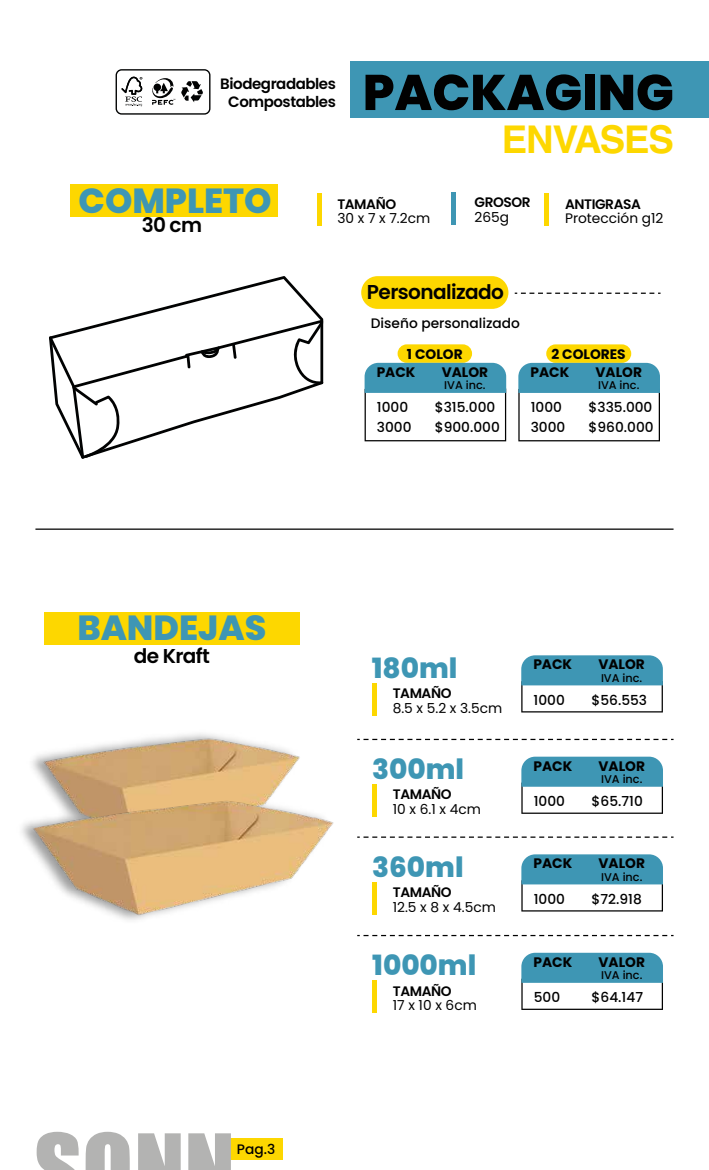
<style>
.page{position:relative;width:709px;height:1170px;background:#fff}
.page>*{position:absolute;margin:0;border:0;box-sizing:border-box;transform-origin:0 0}
.t1{font:800 50px "Poppins";color:#010101}
.t2{font:700 38.25px "Helvetica LT Std";letter-spacing:-.03em;color:#fdd700}
.t3{font:800 34.75px "Poppins";color:#3e96b4}
.t4{font:800 27.88px "Poppins";color:#3e96b4}
.t5{font:600 20px "Poppins";letter-spacing:-.03em;color:#010101}
.t6{font:600 15px/17.5px "Poppins";letter-spacing:-.03em;color:#010101;text-align:center}
.t7{font:500 13.75px/20px "Poppins";color:#010101}
.t8{font:13.75px "Poppins";color:#010101}
.t9{font:700 13.75px "Poppins";color:#010101}
.t10{font:600 13.75px "Poppins";letter-spacing:-.03em;color:#010101}
.t11{font:500 11.25px "Poppins";color:#010101}
</style>
<div class="page">
<div style="left:116px;top:69px;width:94px;height:46px;border:1px solid #010202;border-radius:5px"></div>
<svg style="left:121px;top:77px;width:21px;height:29px"></svg>
<svg style="left:152px;top:78px;width:23px;height:27px"></svg>
<svg style="left:181px;top:81px;width:22px;height:21px"></svg>
<div style="left:70px;top:184px;width:208px;height:33px;background:#fdd700"></div>
<svg style="left:514px;top:292px;width:146px;height:2px"></svg>
<div style="left:350px;top:61px;width:359px;height:56px;background:#3e96b4"></div>
<div style="left:361px;top:276px;width:147px;height:33px;background:#fdd700;border-radius:16px"></div>
<div style="left:397px;top:344px;width:75px;height:19px;background:#fdd700;border-radius:9px"></div>
<svg style="left:364px;top:363px;width:142px;height:78px"></svg>
<div style="left:546px;top:344px;width:85px;height:19px;background:#fdd700;border-radius:9px"></div>
<svg style="left:518px;top:363px;width:142px;height:78px"></svg>
<svg style="left:357px;top:738px;width:316px;height:2px"></svg>
<svg style="left:521px;top:655px;width:142px;height:57px"></svg>
<hr style="left:317px;top:193px;width:4px;height:33px;background:#fdd700">
<div style="left:544px;top:193px;width:5px;height:33px;background:#fdd700"></div>
<div style="left:451px;top:192px;width:5px;height:33px;background:#3e96b4"></div>
<div style="left:44px;top:611px;width:255px;height:33px;background:#fdd700"></div>
<hr style="left:372px;top:682px;width:4px;height:33px;background:#fdd700">
<svg style="left:521px;top:756px;width:142px;height:57px"></svg>
<div style="left:372px;top:784px;width:5px;height:33px;background:#fdd700"></div>
<svg style="left:357px;top:836px;width:316px;height:1px"></svg>
<svg style="left:521px;top:854px;width:142px;height:57px"></svg>
<div style="left:372px;top:881px;width:5px;height:33px;background:#fdd700"></div>
<svg style="left:357px;top:934px;width:316px;height:2px"></svg>
<svg style="left:521px;top:952px;width:142px;height:57px"></svg>
<div style="left:372px;top:980px;width:5px;height:33px;background:#fdd700"></div>
<hr style="left:35px;top:528px;width:638px;height:1px;background:#010101">
<div style="left:226px;top:1138px;width:57px;height:21px;background:#fdd700"></div>
<svg style="left:118px;top:276px;width:205px;height:43px"></svg>
<svg style="left:49px;top:319px;width:274px;height:139px"></svg>
<img style="left:21px;top:733px;width:201px;height:113px">
<img style="left:41px;top:737px;width:259px;height:62px">
<img style="left:30px;top:799px;width:304px;height:121px">
<svg style="left:37px;top:1131px;width:42px;height:38px"></svg>
<svg style="left:86px;top:1131px;width:44px;height:38px"></svg>
<svg style="left:138px;top:1133px;width:43px;height:36px;background:#bdbdbc"></svg>
<svg style="left:188px;top:1133px;width:43px;height:36px;background:#bdbdbb"></svg>
<p class="t6" style="left:220px;top:75px;width:117px">Biodegradables<br>Compostables</p>
<h1 class="t1" style="left:363px;top:63px;width:312px">PACKAGING</h1>
<h2 class="t2" style="left:502px;top:116px;width:174px">ENVASES</h2>
<h3 class="t3" style="left:79px;top:180px;width:194px">COMPLETO</h3>
<p class="t10" style="left:337px;top:196px;width:60px">TAMAÑO</p>
<p class="t8" style="left:337px;top:210px;width:94px">30 x 7 x 7.2cm</p>
<h3 class="t5" style="left:142px;top:213px;width:62px">30 cm</h3>
<p class="t10" style="left:474px;top:195px;width:58px">GROSOR</p>
<p class="t8" style="left:474px;top:209px;width:36px">265g</p>
<h3 class="t5" style="left:367px;top:281px;width:139px">Personalizado</h3>
<p class="t7" style="left:371px;top:313px;width:151px">Diseño personalizado</p>
<p class="t9" style="left:407px;top:346px;width:57px">1 COLOR</p>
<p class="t10" style="left:565px;top:196px;width:77px">ANTIGRASA</p>
<p class="t8" style="left:565px;top:210px;width:100px">Protección g12</p>
<p class="t9" style="left:551px;top:346px;width:76px">2 COLORES</p>
<h3 class="t3" style="left:77px;top:607px;width:191px">BANDEJAS</h3>
<h3 class="t5" style="left:134px;top:644px;width:78px">de Kraft</h3>
<p class="t7" style="left:237px;top:1139px;width:40px">Pag.3</p>
<p class="t9" style="left:376px;top:364px;width:40px">PACK</p>
<p class="t9" style="left:442px;top:364px;width:48px">VALOR</p>
<p class="t9" style="left:530px;top:364px;width:40px">PACK</p>
<p class="t9" style="left:595px;top:364px;width:48px">VALOR</p>
<p class="t11" style="left:444px;top:378px;width:43px">IVA inc.</p>
<p class="t11" style="left:598px;top:378px;width:43px">IVA inc.</p>
<p class="t7" style="left:377px;top:397px;width:36px">1000<br>3000</p>
<p class="t7" style="left:435px;top:397px;width:67px">$315.000 $900.000</p>
<p class="t7" style="left:530px;top:397px;width:36px">1000<br>3000</p>
<p class="t7" style="left:588px;top:397px;width:67px">$335.000 $960.000</p>
<h3 class="t4" style="left:372px;top:651px;width:87px">180ml</h3>
<p class="t10" style="left:392px;top:685px;width:60px">TAMAÑO</p>
<p class="t8" style="left:392px;top:700px;width:111px">8.5 x 5.2 x 3.5cm</p>
<h3 class="t4" style="left:372px;top:753px;width:93px">300ml</h3>
<p class="t10" style="left:393px;top:786px;width:60px">TAMAÑO</p>
<p class="t8" style="left:393px;top:801px;width:90px">10 x 6.1 x 4cm</p>
<h3 class="t4" style="left:372px;top:850px;width:93px">360ml</h3>
<p class="t10" style="left:393px;top:884px;width:60px">TAMAÑO</p>
<p class="t8" style="left:393px;top:898px;width:105px">12.5 x 8 x 4.5cm</p>
<h3 class="t4" style="left:372px;top:949px;width:106px">1000ml</h3>
<p class="t10" style="left:393px;top:982px;width:60px">TAMAÑO</p>
<p class="t8" style="left:393px;top:997px;width:86px">17 x 10 x 6cm</p>
<p class="t9" style="left:533px;top:656px;width:40px">PACK</p>
<p class="t9" style="left:598px;top:656px;width:48px">VALOR</p>
<p class="t11" style="left:601px;top:671px;width:43px">IVA inc.</p>
<p class="t7" style="left:533px;top:690px;width:33px">1000</p>
<p class="t7" style="left:591px;top:690px;width:57px">$56.553</p>
<p class="t9" style="left:533px;top:757px;width:40px">PACK</p>
<p class="t9" style="left:598px;top:757px;width:48px">VALOR</p>
<p class="t11" style="left:601px;top:772px;width:43px">IVA inc.</p>
<p class="t7" style="left:533px;top:791px;width:33px">1000</p>
<p class="t7" style="left:591px;top:791px;width:53px">$65.710</p>
<p class="t9" style="left:533px;top:855px;width:40px">PACK</p>
<p class="t9" style="left:598px;top:855px;width:48px">VALOR</p>
<p class="t11" style="left:601px;top:870px;width:43px">IVA inc.</p>
<p class="t7" style="left:533px;top:889px;width:33px">1000</p>
<p class="t7" style="left:591px;top:889px;width:52px">$72.918</p>
<p class="t9" style="left:533px;top:953px;width:40px">PACK</p>
<p class="t9" style="left:598px;top:953px;width:48px">VALOR</p>
<p class="t11" style="left:601px;top:968px;width:43px">IVA inc.</p>
<p class="t7" style="left:533px;top:987px;width:28px">500</p>
<p class="t7" style="left:591px;top:987px;width:53px">$64.147</p>
</div>
